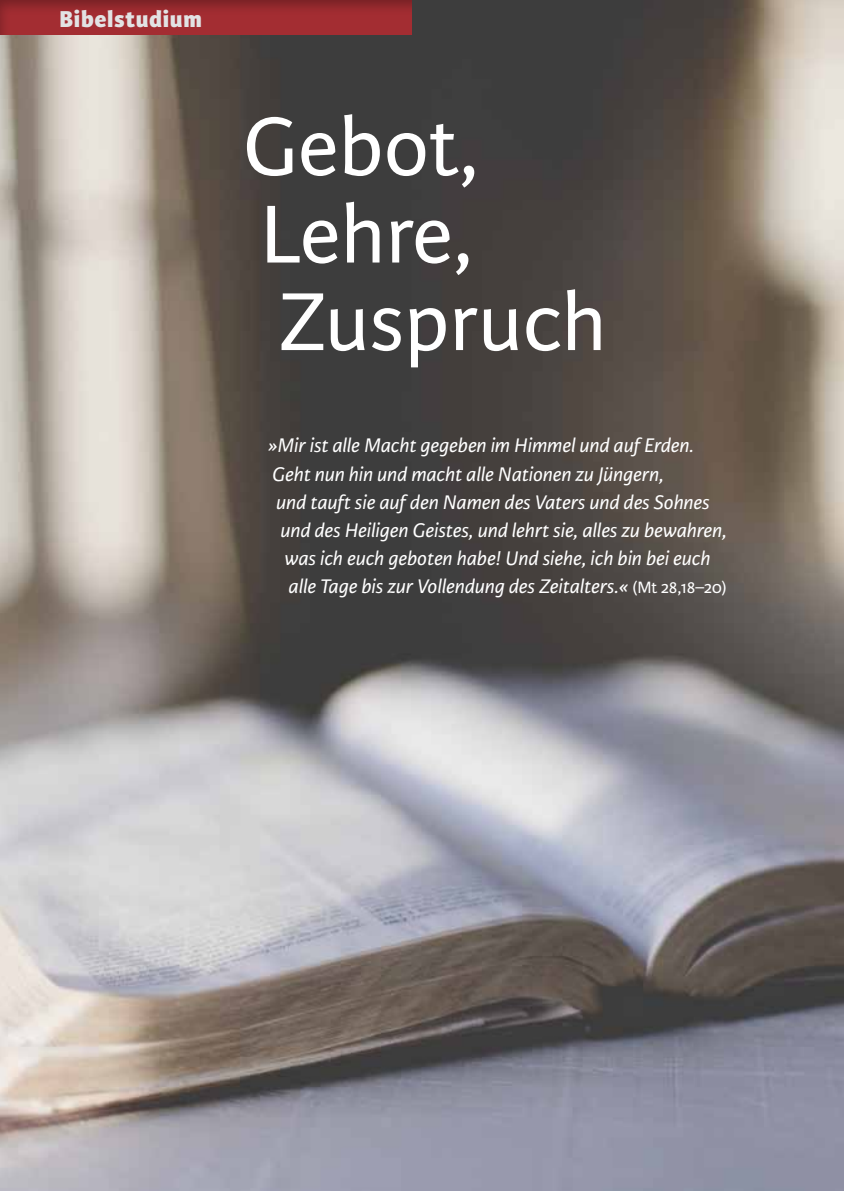
<style>
.page{position:relative;width:844px;height:1191px;background:#fff}
.page>*{position:absolute;margin:0;border:0;box-sizing:border-box;transform-origin:0 0}
.t1{font:87.5px/87.5px "Karmina Sans Basic";color:#fff}
.t2{font:800 24.5px "Karmina Sans Basic";letter-spacing:.025em;color:#e2e3e4}
.t3{font:italic 21px "Karmina Sans Basic";color:#fff}
.s1{font-style:normal;font-size:17.5px}
</style>
<div class="page">
<img style="left:0;top:0;width:843px;height:1191px">
<div style="left:0;top:0;width:413px;height:35px;background:#000;opacity:.3"></div>
<p class="t2" style="left:60px;top:4px;width:144px">Bibelstudium</p>
<h1 class="t1" style="left:243px;top:104px;width:365px">Gebot,<br>Lehre,<br>Zuspruch</h1>
<p class="t3" style="left:268px;top:434px;width:427px">»Mir ist alle Macht gegeben im Himmel und auf Erden.</p>
<p class="t3" style="left:272px;top:462px;width:393px">Geht nun hin und macht alle Nationen zu Jüngern,</p>
<p class="t3" style="left:276px;top:490px;width:435px">und tauft sie auf den Namen des Vaters und des Sohnes</p>
<p class="t3" style="left:280px;top:518px;width:448px">und des Heiligen Geistes, und lehrt sie, alles zu bewahren,</p>
<p class="t3" style="left:284px;top:546px;width:427px">was ich euch geboten habe! Und siehe, ich bin bei euch</p>
<p class="t3" style="left:288px;top:574px;width:439px">alle Tage bis zur Vollendung des Zeitalters.« <span class="s1">(Mt 28,18–20)</span></p>
</div>
